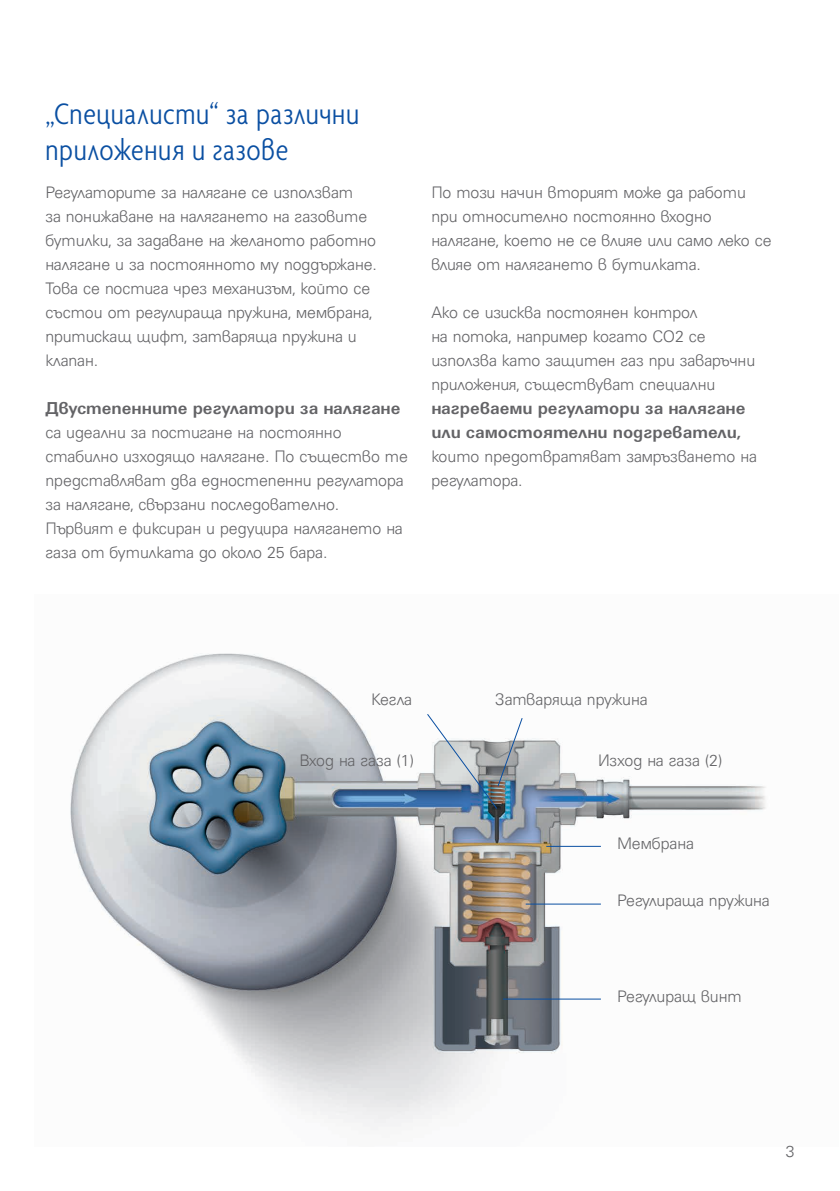
<style>
.page{position:relative;width:840px;height:1191px;background:#fff}
.page>*{position:absolute;margin:0;border:0;box-sizing:border-box;transform-origin:0 0}
.t1{font:300 condensed 32px/36px "Agenda Bg";letter-spacing:.02em;color:#0a4fa2}
.t2{font:300 18px/24px "Universum Bg";color:#636366}
.t3{font:700 18px/24px "Universum Bg";color:#636366}
</style>
<div class="page">
<img style="left:70px;top:653px;width:696px;height:477px">
<hr style="left:546px;top:846px;width:54px;height:1px;background:#0a4fa2">
<hr style="left:525px;top:903px;width:75px;height:1px;background:#0a4fa2">
<hr style="left:502px;top:998px;width:98px;height:1px;background:#0a4fa2">
<img style="left:426px;top:713px;width:97px;height:97px">
<h1 class="t1" style="left:45px;top:95px;width:315px">„Специалисти“ за различни приложения и газове</h1>
<p class="t2" style="left:45px;top:181px;width:333px">Регулаторите за налягане се използват<br>за понижаване на налягането на газовите бутилки, за задаване на желаното работно налягане и за постоянното му поддържане.<br>Това се постига чрез механизъм, който се състои от регулираща пружина, мембрана, притискащ щифт, затваряща пружина и клапан.</p>
<p class="t3" style="left:45px;top:396px;width:356px">Двустепенните регулатори за налягане</p>
<p class="t2" style="left:45px;top:420px;width:364px">са идеални за постигане на постоянно стабилно изходящо налягане. По същество те представляват два едностепенни регулатора за налягане, свързани последователно.<br>Първият е фиксиран и редуцира налягането на газа от бутилката до около 25 бара.</p>
<p class="t2" style="left:431px;top:180px;width:341px">По този начин вторият може да работи при относително постоянно входно налягане, което не се влияе или само леко се влияе от налягането в бутилката.</p>
<p class="t2" style="left:431px;top:300px;width:325px">Ако се изисква постоянен контрол<br>на потока, например когато CO2 се използва като защитен газ при заваръчни приложения, съществуват специални</p>
<p class="t3" style="left:431px;top:396px;width:315px">нагреваеми регулатори за налягане или самостоятелни подгреватели,</p>
<p class="t2" style="left:431px;top:444px;width:327px">които предотвратяват замръзването на регулатора.</p>
<p class="t2" style="left:371px;top:687px;width:43px">Кегла</p>
<p class="t2" style="left:495px;top:687px;width:154px">Затваряща пружина</p>
<p class="t2" style="left:299px;top:748px;width:116px">Вход на газа (1)</p>
<p class="t2" style="left:597px;top:748px;width:126px">Изход на газа (2)</p>
<p class="t2" style="left:617px;top:831px;width:78px">Мембрана</p>
<p class="t2" style="left:617px;top:888px;width:154px">Регулираща пружина</p>
<p class="t2" style="left:617px;top:984px;width:126px">Регулиращ винт</p>
<p class="t2" style="left:785px;top:1139px;width:10px">3</p>
</div>
